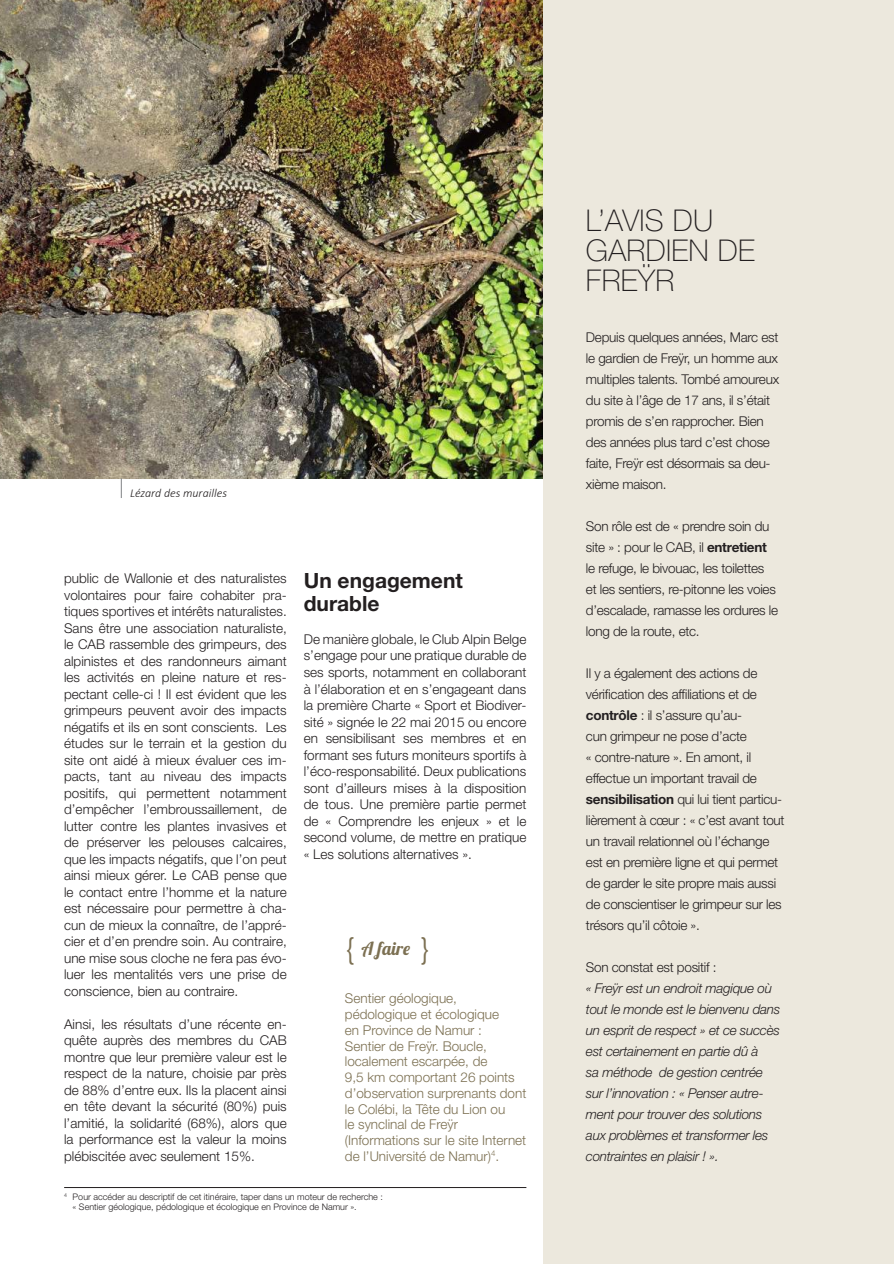
<style>
.page{position:relative;width:894px;height:1264px;background:#fff}
.page>*{position:absolute;margin:0;border:0;box-sizing:border-box;transform-origin:0 0}
.t1{font:100 30px/30px "Helvetica Neue LT Pro";letter-spacing:.01em;color:#231f20}
.t2{font:700 21px/22.5px "Helvetica Neue LT Pro";color:#231f20}
.t3{font:18px "Lobster 1.4";color:#7c7052}
.t4{font:300 13.5px/16.5px "Helvetica Neue LT Pro";letter-spacing:-.02em;color:#231f20;text-align:justify}
.t5{font:300 13.5px/15.8px "Helvetica Neue LT Pro";color:#7c7052}
.t6{font:italic 300 13.5px/21px "Helvetica Neue LT Pro";letter-spacing:-.02em;color:#231f20}
.t7{font:italic 300 12px "Calibri";color:#231f20}
.t8{font:300 9px/10.5px "Helvetica Neue LT Pro";color:#231f20}
.s1{font-family:"Helvetica Neue LT Pro";font-weight:300;font-size:30px}
.s2{font-weight:700}
</style>
<div class="page">
<img style="left:0;top:0;width:543px;height:478px">
<div style="left:543px;top:0;width:351px;height:1263px;background:#ece8dd"></div>
<svg style="left:121px;top:478px;width:1px;height:20px"></svg>
<hr style="left:64px;top:1186px;width:462px;height:1px;background:#231f20">
<p class="t7" style="left:130px;top:486px;width:98px">Lézard des murailles</p>
<h2 class="t2" style="left:304px;top:569px;width:161px">Un engagement durable</h2>
<p class="t4" style="left:304px;top:630px;width:224px">De manière globale, le Club Alpin Belge s’engage pour une pratique durable de ses sports, notamment en collaborant à l’élaboration et en s’engageant dans la première Charte « Sport et Biodiver&shy;sité » signée le 22 mai 2015 ou encore en sensibilisant ses membres et en formant ses futurs moniteurs sportifs à l’éco-responsabilité. Deux publications sont d’ailleurs mises à la disposition de tous. Une première partie permet de « Comprendre les enjeux » et le second volume, de mettre en pratique « Les solutions alternatives ».</p>
<p class="t4" style="left:64px;top:569px;width:224px">public de Wallonie et des naturalistes volontaires pour faire cohabiter pra&shy;tiques sportives et intérêts naturalistes.<br>Sans être une association naturaliste, le CAB rassemble des grimpeurs, des alpinistes et des randonneurs aimant les activités en pleine nature et res&shy;pectant celle-ci ! Il est évident que les grimpeurs peuvent avoir des impacts négatifs et ils en sont conscients. Les études sur le terrain et la gestion du site ont aidé à mieux évaluer ces im&shy;pacts, tant au niveau des impacts positifs, qui permettent notamment d’empêcher l’embroussaillement, de lutter contre les plantes invasives et de préserver les pelouses calcaires, que les impacts négatifs, que l’on peut ainsi mieux gérer. Le CAB pense que le contact entre l’homme et la nature est nécessaire pour permettre à cha&shy;cun de mieux la connaître, de l’appré&shy;cier et d’en prendre soin. Au contraire, une mise sous cloche ne fera pas évo&shy;luer les mentalités vers une prise de conscience, bien au contraire.</p>
<p class="t4" style="left:64px;top:1015px;width:224px">Ainsi, les résultats d’une récente en&shy;quête auprès des membres du CAB montre que leur première valeur est le respect de la nature, choisie par près de 88% d’entre eux. Ils la placent ainsi en tête devant la sécurité (80%) puis l’amitié, la solidarité (68%), alors que la performance est la valeur la moins plébiscitée avec seulement 15%.</p>
<h3 class="t3" style="left:345px;top:936px;width:87px"><span class="s1">{</span> A faire <span class="s1">}</span></h3>
<p class="t5" style="left:345px;top:990px;width:183px">Sentier géologique, pédologique et écologique<br>en Province de Namur :<br>Sentier de Freÿr. Boucle, localement escarpée, de<br>9,5 km comportant 26 points d’observation surprenants dont le Colébi, la Tête du Lion ou<br>le synclinal de Freÿr (Informations sur le site Internet de l’Université de Namur)<sup>4</sup>.</p>
<p class="t8" style="left:73px;top:1190px;width:312px;text-indent:-9px"><sup>4</sup> Pour accéder au descriptif de cet itinéraire, taper dans un moteur de recherche : « Sentier géologique, pédologique et écologique en Province de Namur ».</p>
<h1 class="t1" style="left:586px;top:205px;width:171px">L’AVIS DU<br>GARDIEN DE<br>FREŸR</h1>
<p class="t4" style="left:586px;top:326px;width:195px;line-height:21px;text-align:left">Depuis quelques années, Marc est le gardien de Freÿr, un homme aux multiples talents. Tombé amoureux du site à l’âge de 17 ans, il s’était promis de s’en rapprocher. Bien des années plus tard c’est chose faite, Freÿr est désormais sa deu&shy;xième maison.</p>
<p class="t4" style="left:586px;top:515px;width:194px;line-height:21px;text-align:left">Son rôle est de « prendre soin du site » : pour le CAB, il <span class="s2">entretient </span>le refuge, le bivouac, les toilettes et les sentiers, re-pitonne les voies d’escalade, ramasse les ordures le long de la route, etc.</p>
<p class="t4" style="left:586px;top:662px;width:200px;line-height:21px;text-align:left">Il y a également des actions de vérification des affiliations et de <span class="s2">contrôle</span> : il s’assure qu’au-<br>cun grimpeur ne pose d’acte<br>« contre-nature ». En amont, il effectue un important travail de <span class="s2">sensibilisation</span> qui lui tient particu&shy;lièrement à cœur : « c’est avant tout un travail relationnel où l’échange est en première ligne et qui permet de garder le site propre mais aussi de conscientiser le grimpeur sur les trésors qu’il côtoie ».</p>
<p class="t4" style="left:586px;top:958px;width:132px">Son constat est positif :</p>
<p class="t6" style="left:586px;top:977px;width:196px">« Freÿr est un endroit magique où tout le monde est le bienvenu dans un esprit de respect » et ce succès est certainement en partie dû à<br>sa méthode de gestion centrée sur l’innovation : « Penser autre&shy;ment pour trouver des solutions aux problèmes et transformer les contraintes en plaisir ! ».</p>
</div>
